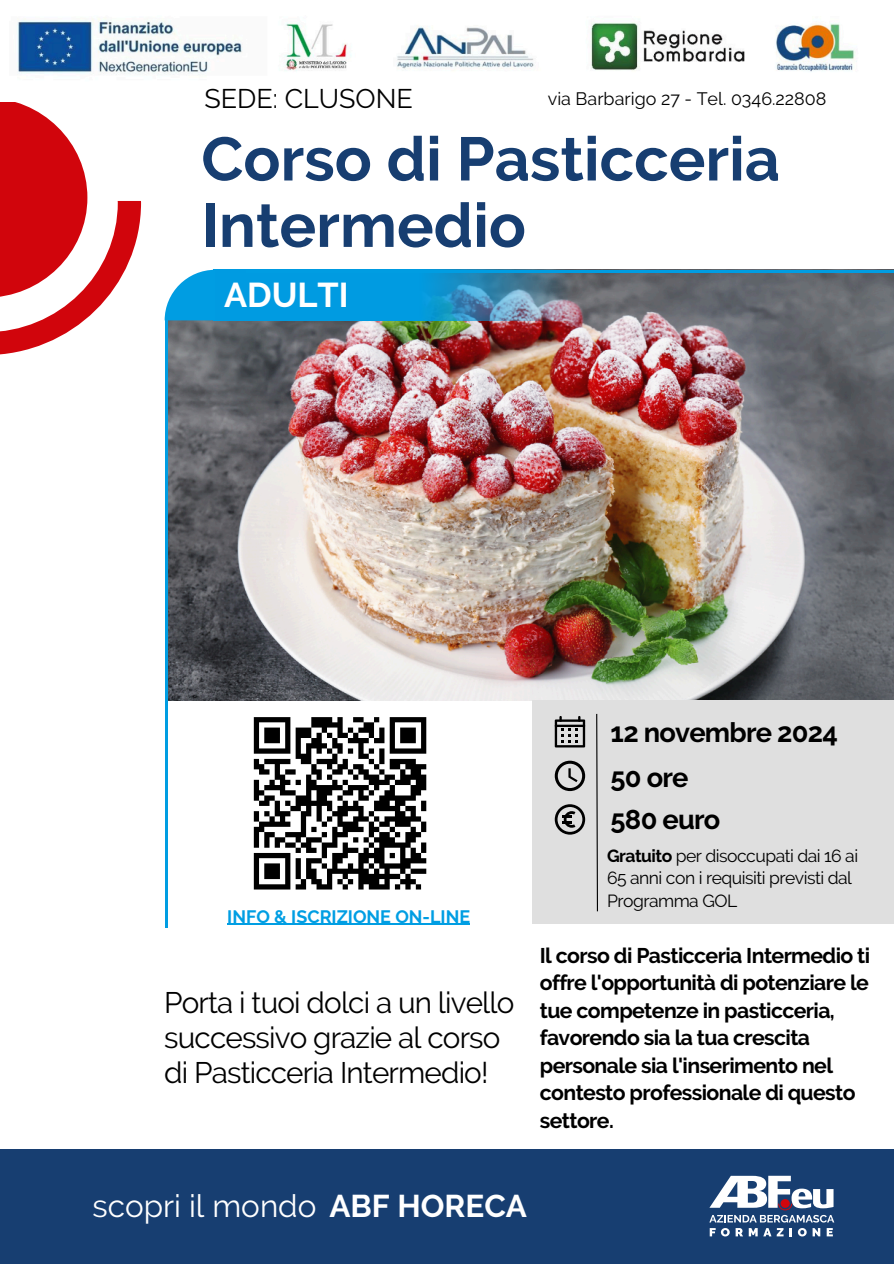
<style>
.page{position:relative;width:894px;height:1264px;background:#fff}
.page>*{position:absolute;margin:0;border:0;box-sizing:border-box;transform-origin:0 0}
.t1{font:700 61.2px/66.3px "Raleway";color:#173e71}
.t2{font:700 34.35px "Raleway";color:#fff}
.t3{font:31.35px "Raleway";color:#fff}
.t4{font:29.55px/34.8px "Raleway";letter-spacing:-.03em;color:#000}
.t5{font:700 27.3px "Raleway";letter-spacing:-.03em;color:#000}
.t6{font:26.85px "Raleway";color:#000}
.t7{font:700 21.15px/27.5px "Raleway";letter-spacing:-.03em;color:#000}
.t8{font:18px "Raleway";color:#000}
.t9{font:700 17.85px "Raleway";color:#009ee3}
.t10{font:17.55px/22.5px "Raleway";letter-spacing:-.03em;color:#000}
.s1{font-weight:700}
</style>
<div class="page">
<svg style="left:0;top:102px;width:141px;height:253px"></svg>
<img style="left:167px;top:272px;width:726px;height:429px">
<img style="left:215px;top:270px;width:368px;height:50px">
<svg style="left:165px;top:270px;width:50px;height:50px"></svg>
<hr style="left:165px;top:320px;width:2px;height:607px;background:#009de2">
<hr style="left:246px;top:270px;width:647px;height:2px;background:#009de2">
<div style="left:0;top:1148px;width:893px;height:115px;background:#173e71"></div>
<svg style="left:709px;top:1175px;width:125px;height:61px"></svg>
<div style="left:532px;top:700px;width:361px;height:224px;background:#dfdfdf"></div>
<svg style="left:596px;top:713px;width:2px;height:199px"></svg>
<svg style="left:554px;top:716px;width:31px;height:31px"></svg>
<svg style="left:554px;top:760px;width:31px;height:31px"></svg>
<svg style="left:554px;top:804px;width:31px;height:30px"></svg>
<img style="left:17px;top:18px;width:840px;height:57px">
<hr style="left:227px;top:923px;width:243px;height:1px;background:#009ee3">
<svg style="left:253px;top:717px;width:174px;height:173px"></svg>
<h5 class="t6" style="left:204px;top:83px;width:210px">SEDE: CLUSONE</h5>
<p class="t8" style="left:547px;top:88px;width:280px">via Barbarigo 27 - Tel. 0346.22808</p>
<p class="t1" style="left:201px;top:126px;width:580px">Corso di Pasticceria<br>Intermedio</p>
<p class="t2" style="left:224px;top:274px;width:126px">ADULTI</p>
<h2 class="t9" style="left:227px;top:905px;width:244px">INFO &amp; ISCRIZIONE ON-LINE</h2>
<p class="t4" style="left:164px;top:984px;width:351px">Porta i tuoi dolci a un livello successivo grazie al corso di Pasticceria Intermedio!</p>
<p class="t5" style="left:610px;top:716px;width:229px">12 novembre 2024</p>
<p class="t5" style="left:610px;top:760px;width:79px">50 ore</p>
<h5 class="t5" style="left:610px;top:803px;width:111px">580 euro</h5>
<h5 class="t10" style="left:607px;top:844px;width:252px"><span class="s1">Gratuito</span> per disoccupati dai 16 ai<br>65 anni con i requisiti previsti dal<br>Programma GOL</h5>
<p class="t7" style="left:539px;top:941px;width:332px">Il corso di Pasticceria Intermedio ti offre l'opportunità di potenziare le tue competenze in pasticceria, favorendo sia la tua crescita personale sia l'inserimento nel contesto professionale di questo settore.</p>
<h1 class="t3" style="left:93px;top:1187px;width:435px">scopri il mondo <span class="s1">ABF HORECA</span></h1>
</div>
